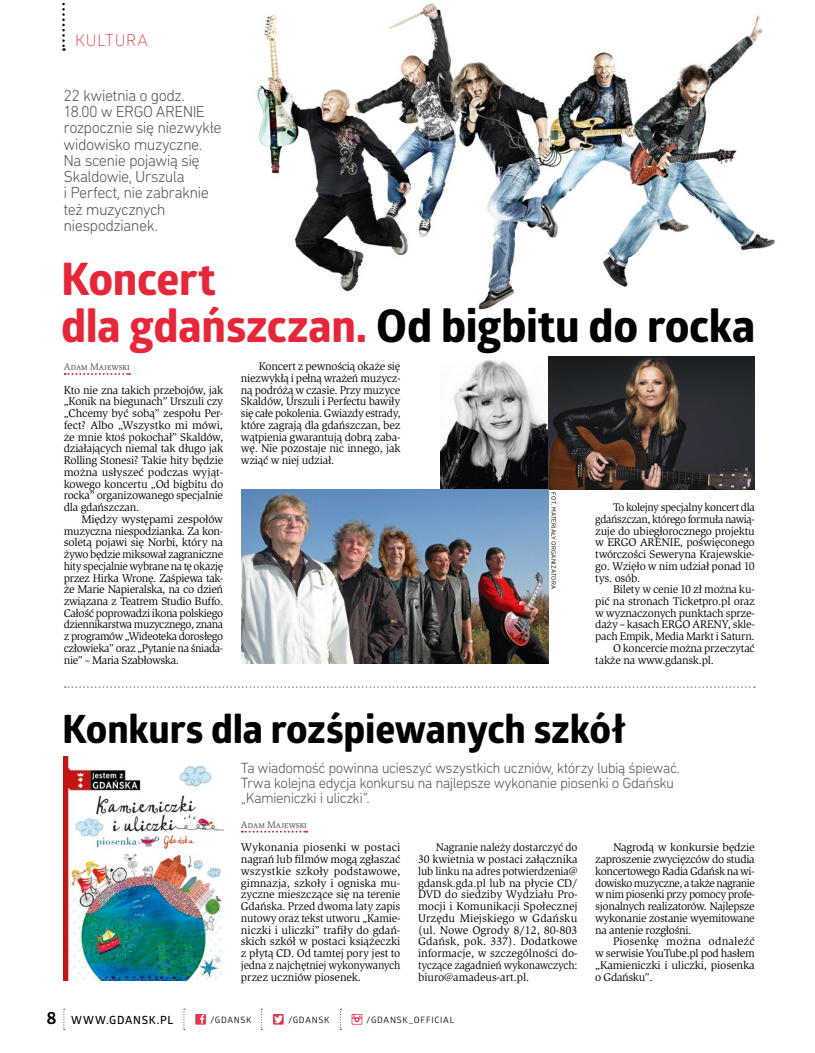
<style>
.page{position:relative;width:815px;height:1053px;background:#fff}
.page>*{position:absolute;margin:0;border:0;box-sizing:border-box;transform-origin:0 0}
.t1{font:700 45px/46.2px "Globerx";letter-spacing:-.005em;color:#e62739}
.t2{font:700 39.12px "Globerx";letter-spacing:-.005em;color:#000}
.t3{font:300 16.25px/16.2px "DIN Next Rounded LT Pro";letter-spacing:-.04em;color:#565656}
.t4{font:300 16.25px "Glober";letter-spacing:.045em;color:#e3000f}
.t5{font:300 15px/15px "DIN Next Rounded LT Pro";letter-spacing:-.04em;color:#565656}
.t6{font:11.5px/11.8px "Slimbach Itc TOT";letter-spacing:-.02em;color:#000;text-align:justify}
.t7{font:600 11.25px "Glober";letter-spacing:.06em;color:#000}
.t8{font:10px "Slimbach Itc SCTOT";color:#565656}
.t9{font:8.75px "Glober";letter-spacing:.085em;color:#000}
.t10{font:6.25px "Gotham Narrow";letter-spacing:.025em;color:#000}
.s1{color:#000}
.s2{font-weight:700;font-size:17.5px}
</style>
<div class="page">
<img style="left:257px;top:3px;width:518px;height:307px">
<img style="left:441px;top:356px;width:314px;height:133px">
<img style="left:241px;top:489px;width:308px;height:174px">
<svg style="left:65px;top:686px;width:690px;height:2px"></svg>
<svg style="left:65px;top:373px;width:65px;height:2px"></svg>
<svg style="left:242px;top:830px;width:65px;height:2px"></svg>
<img style="left:64px;top:756px;width:159px;height:224px">
<div style="left:195px;top:1013px;width:11px;height:11px;background:#e7324b"></div>
<svg style="left:200px;top:1014px;width:4px;height:9px"></svg>
<div style="left:273px;top:1013px;width:11px;height:11px;background:#e7324b"></div>
<svg style="left:274px;top:1015px;width:9px;height:8px"></svg>
<svg style="left:352px;top:1013px;width:10px;height:11px"></svg>
<svg style="left:352px;top:1014px;width:10px;height:9px"></svg>
<svg style="left:183px;top:1008px;width:2px;height:21px"></svg>
<svg style="left:63px;top:1008px;width:2px;height:21px"></svg>
<svg style="left:62px;top:0;width:3px;height:51px"></svg>
<svg style="left:261px;top:1008px;width:1px;height:21px"></svg>
<svg style="left:340px;top:1008px;width:1px;height:21px"></svg>
<h3 class="t4" style="left:75px;top:29px;width:74px">KULTURA</h3>
<h3 class="t3" style="left:64px;top:87px;width:160px">22 kwietnia o godz.<br>18.00 w ERGO ARENIE rozpocznie się niezwykłe widowisko muzyczne.<br>Na scenie pojawią się<br>Skaldowie, Urszula<br>i Perfect, nie zabraknie też muzycznych niespodzianek.</h3>
<h1 class="t1" style="left:61px;top:256px;width:696px">Koncert<br>dla gdańszczan. <span class="s1">Od bigbitu do rocka</span></h1>
<p class="t6" style="left:241px;top:360px;width:161px;text-indent:18px">Koncert z pewnością okaże się niezwykłą i pełną wrażeń muzycz&shy;ną podróżą w czasie. Przy muzyce Skaldów, Urszuli i Perfectu bawiły się całe pokolenia. Gwiazdy estrady, które zagrają dla gdańszczan, bez wątpienia gwarantują dobrą zaba&shy;wę. Nie pozostaje nic innego, jak wziąć w niej udział.</p>
<p class="t8" style="left:64px;top:361px;width:68px">Adam Majewski</p>
<p class="t6" style="left:64px;top:384px;width:161px">Kto nie zna takich przebojów, jak „Konik na biegunach” Urszuli czy „Chcemy być sobą” zespołu Per&shy;fect? Albo „Wszystko mi mówi, że mnie ktoś pokochał” Skaldów, działających niemal tak długo jak Rolling Stonesi? Takie hity będzie można usłyszeć podczas wyjąt&shy;kowego koncertu „Od bigbitu do rocka” organizowanego specjalnie dla gdańszczan.</p>
<p class="t6" style="left:64px;top:513px;width:161px;text-indent:18px">Między występami zespołów muzyczna niespodzianka. Za kon&shy;soletą pojawi się Norbi, który na żywo będzie miksował zagraniczne hity specjalnie wybrane na tę okazję przez Hirka Wronę. Zaśpiewa tak&shy;że Marie Napieralska, na co dzień związana z Teatrem Studio Buffo.<br>Całość poprowadzi ikona polskiego dziennikarstwa muzycznego, znana z programów „Wideoteka dorosłego człowieka” oraz „Pytanie na śniada&shy;nie” – Maria Szabłowska.</p>
<p class="t10" style="left:557px;top:492px;width:98px;rotate:90deg">FOT. MATERIAŁY ORGANIZATORA</p>
<p class="t6" style="left:595px;top:501px;width:161px;text-indent:18px">To kolejny specjalny koncert dla gdańszczan, którego formuła nawią&shy;zuje do ubiegłorocznego projektu w ERGO ARENIE, poświęconego twórczości Seweryna Krajewskie&shy;go. Wzięło w nim udział ponad 10 tys. osób.</p>
<p class="t6" style="left:613px;top:583px;width:143px">Bilety w cenie 10 zł można ku-</p>
<p class="t6" style="left:595px;top:595px;width:161px">pić na stronach Ticketpro.pl oraz</p>
<p class="t6" style="left:595px;top:607px;width:161px">w wyznaczonych punktach sprze-</p>
<p class="t6" style="left:595px;top:618px;width:161px">daży – kasach ERGO ARENY, skle-</p>
<p class="t6" style="left:595px;top:630px;width:161px">pach Empik, Media Markt i Saturn.</p>
<p class="t6" style="left:613px;top:642px;width:143px">O koncercie można przeczytać</p>
<p class="t6" style="left:595px;top:654px;width:120px">także na www.gdansk.pl.</p>
<h2 class="t2" style="left:62px;top:700px;width:565px">Konkurs dla rozśpiewanych szkół</h2>
<h3 class="t5" style="left:241px;top:760px;width:440px">Ta wiadomość powinna ucieszyć wszystkich uczniów, którzy lubią śpiewać.<br>Trwa kolejna edycja konkursu na najlepsze wykonanie piosenki o Gdańsku „Kamieniczki i uliczki”.</h3>
<p class="t8" style="left:241px;top:818px;width:68px">Adam Majewski</p>
<p class="t6" style="left:241px;top:841px;width:161px">Wykonania piosenki w postaci nagrań lub filmów mogą zgłaszać wszystkie szkoły podstawowe, gimnazja, szkoły i ogniska mu&shy;zyczne mieszczące się na terenie Gdańska. Przed dwoma laty zapis nutowy oraz tekst utworu „Kamie&shy;niczki i uliczki” trafiły do gdań&shy;skich szkół w postaci książeczki z płytą CD. Od tamtej pory jest to jedna z najchętniej wykonywanych przez uczniów piosenek.</p>
<p class="t6" style="left:418px;top:841px;width:161px;text-indent:18px">Nagranie należy dostarczyć do 30 kwietnia w postaci załącznika lub linku na adres potwierdzenia@ gdansk.gda.pl lub na płycie CD/ DVD do siedziby Wydziału Pro&shy;mocji i Komunikacji Społecznej Urzędu Miejskiego w Gdańsku (ul. Nowe Ogrody 8/12, 80-803<br>Gdańsk, pok. 337). Dodatkowe informacje, w szczególności do&shy;tyczące zagadnień wykonawczych: biuro@amadeus-art.pl.</p>
<p class="t6" style="left:595px;top:841px;width:161px;text-indent:18px">Nagrodą w konkursie będzie zaproszenie zwycięzców do studia koncertowego Radia Gdańsk na wi&shy;dowisko muzyczne, a także nagranie w nim piosenki przy pomocy profe&shy;sjonalnych realizatorów. Najlepsze wykonanie zostanie wyemitowane na antenie rozgłośni.</p>
<p class="t6" style="left:595px;top:935px;width:161px;text-indent:18px">Piosenkę można odnaleźć w serwisie YouTube.pl pod hasłem „Kamieniczki i uliczki, piosenka o Gdańsku”.</p>
<p class="t7" style="left:46px;top:1011px;width:129px"><span class="s2">8</span> WWW.GDANSK.PL</p>
<p class="t9" style="left:210px;top:1013px;width:43px">/GDANSK</p>
<p class="t9" style="left:288px;top:1013px;width:43px">/GDANSK</p>
<p class="t9" style="left:367px;top:1013px;width:89px">/GDANSK_OFFICIAL</p>
</div>
